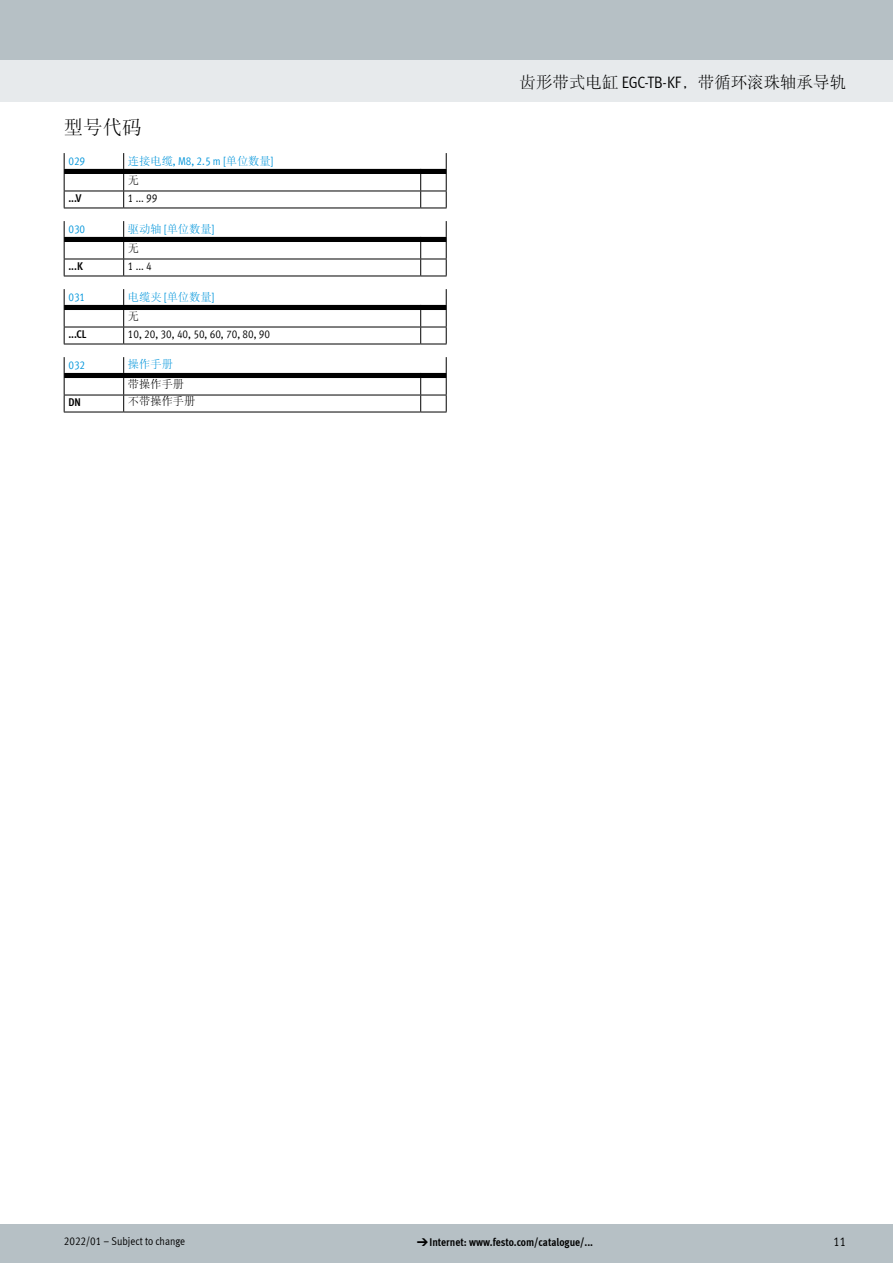
<style>
.page{position:relative;width:893px;height:1263px;background:#fff}
.page>*{position:absolute;margin:0;border:0;box-sizing:border-box;transform-origin:0 0}
.t1{font:19.5px "DF Song GB W3";color:#000}
.t2{font:16.5px "DF Song GB W3";color:#000}
.t3{font:12.75px "Meta Cond LF";color:#000}
.t4{font:11.25px "Meta Cond LF";color:#000}
.t5{font:700 11.25px "Meta Cond LF";color:#000}
.t6{font:11.25px "Meta Cond LF";color:#0095db}
.t7{font:11.25px/19.8px "DF Song GB W3";color:#0095db}
.t8{font:11.25px "DF Song GB W3";color:#000}
.s1{font-family:"DF Song GB W3"}
.s2{font-family:"Meta Cond LF"}
.s3{color:#000}
.s4{font-family:"Meto Pict 182";font-weight:400}
</style>
<div class="page">
<div style="left:0;top:1225px;width:893px;height:38px;background:#b6c0c5"></div>
<div style="left:0;top:60px;width:893px;height:42px;background:#e7eaec"></div>
<div style="left:0;top:0;width:893px;height:60px;background:#b6c0c5"></div>
<svg style="left:64px;top:153px;width:383px;height:56px"></svg>
<svg style="left:64px;top:221px;width:383px;height:56px"></svg>
<svg style="left:64px;top:289px;width:383px;height:56px"></svg>
<svg style="left:64px;top:357px;width:383px;height:56px"></svg>
<h1 class="t1" style="left:64px;top:117px;width:79px">型号代码</h1>
<p class="t6" style="left:68px;top:154px;width:18px">029</p>
<p class="t6" style="left:128px;top:154px;width:147px"><span class="s1">连接电缆</span>, M8, 2.5 m [<span class="s1">单位数量</span>]</p>
<p class="t8" style="left:128px;top:174px;width:13px">无</p>
<p class="t5" style="left:68px;top:191px;width:14px">...V</p>
<p class="t4" style="left:128px;top:191px;width:31px">1 ... 99</p>
<p class="t6" style="left:68px;top:222px;width:18px">030</p>
<p class="t7" style="left:128px;top:219px;width:88px">驱动轴 <span class="s2">[</span>单位数量<span class="s2">]</span><span class="s3">无</span></p>
<p class="t5" style="left:68px;top:259px;width:16px">...K</p>
<p class="t4" style="left:128px;top:259px;width:25px">1 ... 4</p>
<p class="t6" style="left:68px;top:290px;width:18px">031</p>
<p class="t7" style="left:128px;top:287px;width:88px">电缆夹 <span class="s2">[</span>单位数量<span class="s2">]</span><span class="s3">无</span></p>
<p class="t5" style="left:68px;top:327px;width:20px">...CL</p>
<p class="t4" style="left:128px;top:327px;width:144px">10, 20, 30, 40, 50, 60, 70, 80, 90</p>
<p class="t6" style="left:68px;top:358px;width:18px">032</p>
<p class="t7" style="left:128px;top:354px;width:46px">操作手册</p>
<p class="t8" style="left:128px;top:378px;width:58px">带操作手册</p>
<p class="t5" style="left:68px;top:395px;width:14px">DN</p>
<p class="t8" style="left:128px;top:395px;width:69px">不带操作手册</p>
<h2 class="t2" style="left:520px;top:73px;width:328px">齿形带式电缸 <span class="s2">EGC-TB-KF</span>，带循环滚珠轴承导轨</h2>
<p class="t4" style="left:64px;top:1234px;width:123px">2022/01 – Subject to change</p>
<p class="t5" style="left:417px;top:1235px;width:178px"><span class="s4">d</span>Internet: www.festo.com/catalogue/...</p>
<p class="t3" style="left:833px;top:1234px;width:14px">11</p>
</div>
